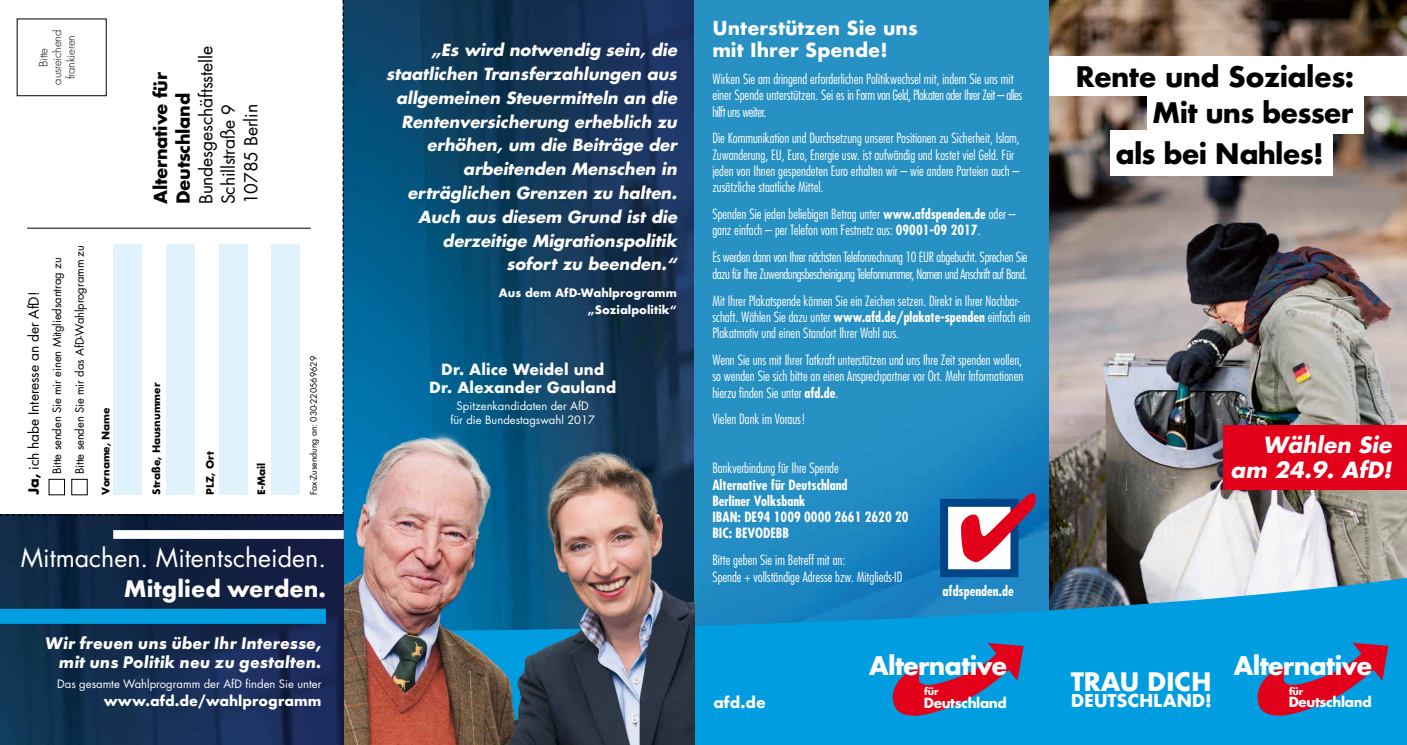
<style>
.page{position:relative;width:1407px;height:745px;background:#fff}
.page>*{position:absolute;margin:0;border:0;box-sizing:border-box;transform-origin:0 0}
.t1{font:700 27.5px "Futura";letter-spacing:-.03em;color:#000}
.t2{font:25px "Futura";color:#fff}
.t3{font:700 25px "Futura";letter-spacing:-.02em;color:#fff}
.t4{font:700 25px "Futura T";color:#fff}
.t5{font:700 24.75px "Futura";letter-spacing:-.02em;color:#fff}
.t6{font:italic 700 21.75px/25px "Futura";color:#fff;text-align:right}
.t7{font:700 18.75px/22.5px "Futura";color:#fff}
.t8{font:italic 700 17.5px/18.8px "Futura T";color:#fff;text-align:right}
.t9{font:17.5px/22.5px "Futura";letter-spacing:-.01em;color:#000}
.t10{font:700 17.5px/22.5px "Futura";letter-spacing:-.02em;color:#000}
.t11{font:700 17.25px "Futura";letter-spacing:-.015em;color:#fff}
.t12{font:italic 700 16.25px/23.8px "Futura";color:#fff;text-align:right}
.t13{font:700 15px/18px "Futura";color:#fff;text-align:center}
.t14{font:300 condensed 13.75px/16.2px "Futura";color:#fff}
.t15{font:300 condensed 13.75px/16.2px "Futura";letter-spacing:-.03em;color:#fff}
.t16{font:700 condensed 13.75px/16.2px "Futura";color:#fff}
.t17{font:13.75px "Futura";letter-spacing:-.01em;color:#000}
.t18{font:700 13.75px "Futura";color:#fff}
.t19{font:700 13.62px "Futura";letter-spacing:-.025em;color:#fff}
.t20{font:11.25px/13.5px "Futura";color:#fff;text-align:center}
.t21{font:11.25px/22.5px "Futura";letter-spacing:-.01em;color:#000}
.t22{font:700 11.25px/16.2px "Futura";color:#fff;text-align:right}
.t23{font:300 11.25px/13.8px "Futura";letter-spacing:-.01em;color:#000;text-align:center}
.t24{font:700 10px "Futura";letter-spacing:-.01em;color:#000}
.t25{font:700 9.75px "Futura";letter-spacing:-.03em;color:#fff}
.t26{font:8.75px "Futura";letter-spacing:-.01em;color:#000}
.s1{font-weight:700}
</style>
<div class="page">
<img style="left:344px;top:0;width:705px;height:577px">
<img style="left:1049px;top:0;width:358px;height:577px">
<svg style="left:694px;top:577px;width:713px;height:167px;background:#0e99d7"></svg>
<svg style="left:1252px;top:642px;width:136px;height:74px;background:#576093"></svg>
<div style="left:1146px;top:88px;width:217px;height:46px;background:#fff"></div>
<div style="left:1049px;top:56px;width:358px;height:39px;background:#fff"></div>
<svg style="left:888px;top:642px;width:135px;height:74px;background:#586092"></svg>
<div style="left:940px;top:498px;width:78px;height:79px;background:#fff;border:8px solid #004588"></div>
<svg style="left:961px;top:493px;width:75px;height:68px"></svg>
<div style="left:1223px;top:424px;width:184px;height:65px;background:#e2001a"></div>
<div style="left:1110px;top:130px;width:223px;height:45px;background:#fff"></div>
<img style="left:344px;top:395px;width:160px;height:349px">
<img style="left:504px;top:357px;width:190px;height:387px">
<img style="left:0;top:515px;width:344px;height:229px">
<svg style="left:0;top:0;width:344px;height:515px"></svg>
<div style="left:113px;top:529px;width:231px;height:9px;background:#fff"></div>
<div style="left:0;top:608px;width:326px;height:15px;background:#009ee0"></div>
<p class="t23" style="left:37px;top:85px;width:56px;rotate:-90deg">Bitte ausreichend frankieren</p>
<p class="t17" style="left:24px;top:495px;width:205px;rotate:-90deg"><span class="s1">Ja,</span> ich habe Interesse an der AfD!</p>
<p class="t21" style="left:46px;top:473px;width:230px;rotate:-90deg">Bitte senden Sie mir einen Mitgliedsantrag zu<br>Bitte senden Sie mir das AfD-Wahlprogramm zu</p>
<p class="t24" style="left:98px;top:494px;width:89px;rotate:-90deg">Vorname, Name</p>
<p class="t9" style="left:194px;top:204px;width:159px;rotate:-90deg">Bundesgeschäftsstelle<br>Schillstraße 9<br>10785 Berlin</p>
<p class="t10" style="left:149px;top:204px;width:133px;rotate:-90deg">Alternative für<br>Deutschland</p>
<p class="t24" style="left:149px;top:494px;width:113px;rotate:-90deg">Straße, Hausnummer</p>
<p class="t24" style="left:203px;top:494px;width:45px;rotate:-90deg">PLZ, Ort</p>
<p class="t24" style="left:254px;top:494px;width:33px;rotate:-90deg">E-Mail</p>
<p class="t26" style="left:308px;top:494px;width:140px;rotate:-90deg">Fax-Zusendung an: 030-220569629</p>
<h2 class="t2" style="left:21px;top:540px;width:307px">Mitmachen. Mitentscheiden.</h2>
<h2 class="t4" style="left:124px;top:574px;width:204px">Mitglied werden.</h2>
<p class="t8" style="left:45px;top:633px;width:278px">Wir freuen uns über Ihr Interesse, mit uns Politik neu zu gestalten.</p>
<p class="t20" style="left:57px;top:676px;width:266px">Das gesamte Wahlprogramm der AfD finden Sie unter</p>
<p class="t18" style="left:104px;top:690px;width:219px">www.afd.de/wahlprogramm</p>
<p class="t12" style="left:386px;top:38px;width:292px">„Es wird notwendig sein, die staatlichen Transferzahlungen aus allgemeinen Steuermitteln an die<br>Rentenversicherung erheblich zu erhöhen, um die Beiträge der arbeitenden Menschen in erträglichen Grenzen zu halten.<br>Auch aus diesem Grund ist die derzeitige Migrationspolitik<br>sofort zu beenden.“</p>
<p class="t22" style="left:499px;top:285px;width:179px">Aus dem AfD-Wahlprogramm „Sozialpolitik“</p>
<p class="t13" style="left:429px;top:360px;width:188px">Dr. Alice Weidel und<br>Dr. Alexander Gauland</p>
<p class="t20" style="left:450px;top:399px;width:146px">Spitzenkandidaten der AfD für die Bundestagswahl 2017</p>
<h3 class="t7" style="left:712px;top:16px;width:207px">Unterstützen Sie uns mit Ihrer Spende!</h3>
<p class="t14" style="left:712px;top:70px;width:311px">Wirken Sie am dringend erforderlichen Politikwechsel mit, indem Sie uns mit einer Spende unterstützen. Sei es in Form von Geld, Plakaten oder Ihrer Zeit – alles hilft uns weiter.</p>
<p class="t14" style="left:712px;top:130px;width:309px">Die Kommunikation und Durchsetzung unserer Positionen zu Sicherheit, Islam, Zuwanderung, EU, Euro, Energie usw. ist aufwändig und kostet viel Geld. Für jeden von Ihnen gespendeten Euro erhalten wir – wie andere Parteien auch – zusätzliche staatliche Mittel.</p>
<p class="t14" style="left:712px;top:205px;width:305px">Spenden Sie jeden beliebigen Betrag unter <span class="s1">www.afdspenden.de</span> oder – ganz einfach – per Telefon vom Festnetz aus: <span class="s1">09001-09 2017</span>.</p>
<p class="t15" style="left:712px;top:249px;width:317px">Es werden dann von Ihrer nächsten Telefonrechnung 10 EUR abgebucht. Sprechen Sie dazu für Ihre Zuwendungsbescheinigung Telefonnummer, Namen und Anschrift auf Band.</p>
<p class="t14" style="left:712px;top:292px;width:320px">Mit Ihrer Plakatspende können Sie ein Zeichen setzen. Direkt in Ihrer Nachbar&shy;schaft. Wählen Sie dazu unter <span class="s1">www.afd.de/plakate-spenden</span> einfach ein<br>Plakatmotiv und einen Standort Ihrer Wahl aus.</p>
<p class="t14" style="left:712px;top:351px;width:312px;text-align:justify">Wenn Sie uns mit Ihrer Tatkraft unterstützen und uns Ihre Zeit spenden wollen, so wenden Sie sich bitte an einen Ansprechpartner vor Ort. Mehr Informationen hierzu finden Sie unter <span class="s1">afd.de</span>.</p>
<p class="t14" style="left:712px;top:411px;width:95px">Vielen Dank im Voraus!</p>
<p class="t14" style="left:712px;top:459px;width:128px">Bankverbindung für Ihre Spende</p>
<p class="t16" style="left:712px;top:476px;width:198px">Alternative für Deutschland<br>Berliner Volksbank<br>IBAN: DE94 1009 0000 2661 2620 20<br>BIC: BEVODEBB</p>
<p class="t14" style="left:712px;top:551px;width:192px">Bitte geben Sie im Betreff mit an:<br>Spende + vollständige Adresse bzw. Mitglieds-ID</p>
<p class="t16" style="left:942px;top:582px;width:73px">afdspenden.de</p>
<p class="t13" style="left:713px;top:693px;width:54px">afd.de</p>
<h2 class="t3" style="left:869px;top:647px;width:140px">Alternative</h2>
<p class="t25" style="left:924px;top:684px;width:16px">für</p>
<p class="t19" style="left:924px;top:692px;width:84px">Deutschland</p>
<h1 class="t1" style="left:1075px;top:57px;width:280px">Rente und Soziales:</h1>
<h1 class="t1" style="left:1152px;top:92px;width:203px">Mit uns besser</h1>
<h1 class="t1" style="left:1115px;top:134px;width:209px">als bei Nahles!</h1>
<h3 class="t6" style="left:1230px;top:431px;width:162px">Wählen Sie am 24.9. AfD!</h3>
<h3 class="t5" style="left:1071px;top:663px;width:142px">TRAU DICH</h3>
<p class="t11" style="left:1071px;top:688px;width:142px">DEUTSCHLAND!</p>
<h2 class="t3" style="left:1234px;top:647px;width:140px">Alternative</h2>
<p class="t25" style="left:1289px;top:684px;width:16px">für</p>
<p class="t19" style="left:1288px;top:692px;width:84px">Deutschland</p>
</div>
